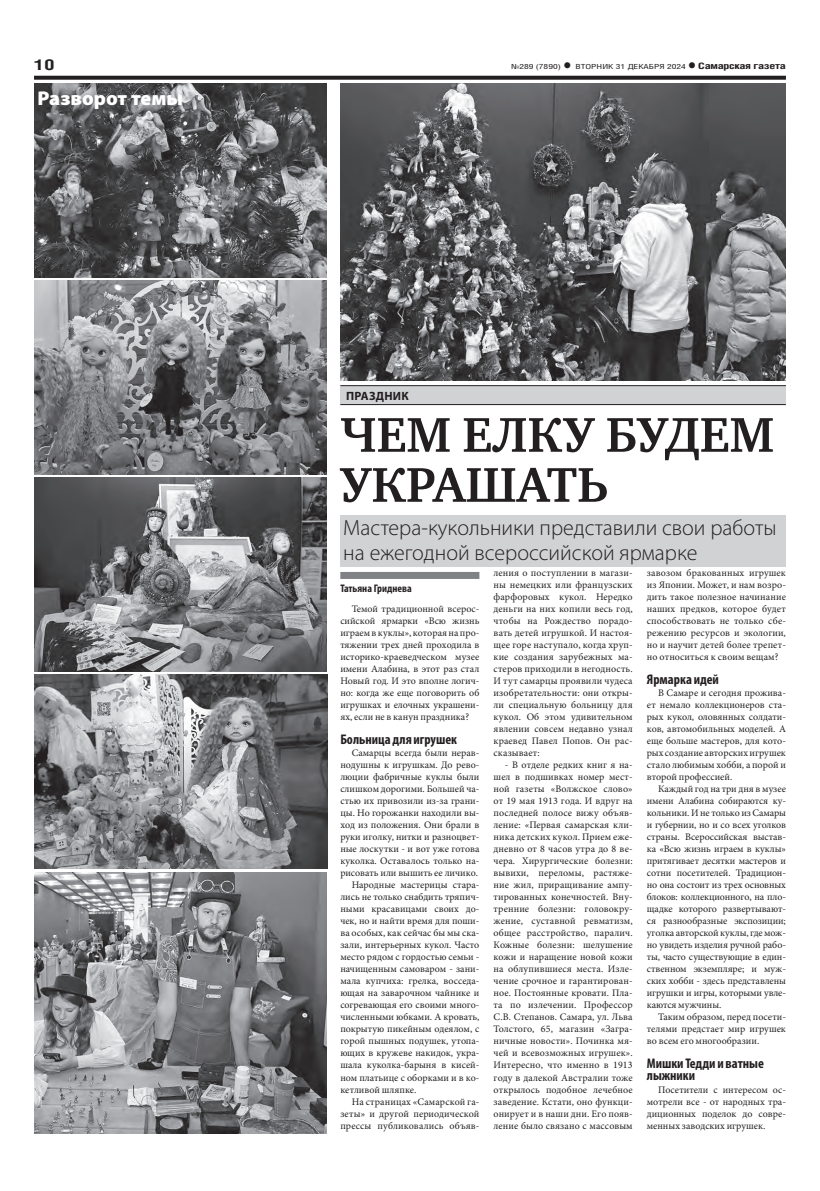
<style>
.page{position:relative;width:820px;height:1191px;background:#fff}
.page>*{position:absolute;margin:0;border:0;box-sizing:border-box;transform-origin:0 0}
.t1{font:700 50px/50px "Charter C";color:#231f20}
.t2{font:300 22px/25px "Myriad Pro";color:#231f20}
.t3{font:900 20px "Myriad Pro";color:#fff}
.t4{font:700 15px "Helios Cond";color:#231f20;scale:1.4 1}
.t5{font:700 condensed 14px/12px "Myriad Pro";color:#231f20}
.t6{font:700 12px "Myriad Pro";letter-spacing:.02em;color:#231f20}
.t7{font:700 condensed 11px "Myriad Pro";color:#231f20}
.t8{font:10px/12px "Minion Pro";color:#231f20;text-align:justify}
.t9{font:700 9px "Helios Cond";letter-spacing:-.02em;color:#231f20;scale:1.4 1}
.t10{font:7px "Helios Cond";color:#231f20;scale:1.4 1}
.s1{font-weight:700;font-size:16px}
.s2{font-size:16px}
</style>
<div class="page">
<svg style="left:34px;top:76px;width:751px;height:4px;background:#322f2f"></svg>
<div style="left:340px;top:572px;width:139px;height:7px;background:#808285"></div>
<img style="left:340px;top:83px;width:445px;height:298px">
<img style="left:34px;top:280px;width:292px;height:194px">
<img style="left:34px;top:477px;width:292px;height:194px">
<img style="left:34px;top:83px;width:292px;height:194px">
<img style="left:34px;top:872px;width:292px;height:261px">
<img style="left:35px;top:674px;width:292px;height:195px">
<div style="left:340px;top:386px;width:445px;height:19px;background:#d1d2d4"></div>
<hr style="left:340px;top:385px;width:445px;height:1px;background:#231f20">
<hr style="left:340px;top:404px;width:445px;height:1px;background:#231f20">
<div style="left:340px;top:516px;width:445px;height:51px;background:#d1d2d4"></div>
<h3 class="t4" style="left:34px;top:55px;width:16px">10</h3>
<p class="t10" style="left:511px;top:63px;width:126px">№289 (7890) <span class="s1">•</span> ВТОРНИК 31 ДЕКАБРЯ 2024</p>
<p class="t9" style="left:687px;top:61px;width:72px"><span class="s2">•</span> Самарская газета</p>
<h3 class="t3" style="left:38px;top:87px;width:147px">Разворот темы</h3>
<p class="t6" style="left:346px;top:388px;width:64px">ПРАЗДНИК</p>
<h1 class="t1" style="left:340px;top:410px;width:434px">ЧЕМ ЕЛКУ БУДЕМ<br>УКРАШАТЬ</h1>
<h2 class="t2" style="left:343px;top:515px;width:434px">Мастера-кукольники представили свои работы на ежегодной всероссийской ярмарке</h2>
<p class="t7" style="left:340px;top:582px;width:73px">Татьяна Гриднева</p>
<p class="t8" style="left:340px;top:603px;width:140px;text-indent:11px">Темой традиционной всерос&shy;сийской ярмарки «Всю жизнь играем в куклы», которая на про&shy;тяжении трех дней проходила в историко-краеведческом музее имени Алабина, в этот раз стал Новый год. И это вполне логич&shy;но: когда же еще поговорить об игрушках и елочных украшени&shy;ях, если не в канун праздника?</p>
<h3 class="t5" style="left:340px;top:733px;width:118px">Больница для игрушек</h3>
<p class="t8" style="left:351px;top:747px;width:129px">Самарцы всегда были нерав-</p>
<p class="t8" style="left:340px;top:759px;width:140px">нодушны к игрушкам. До рево-</p>
<p class="t8" style="left:340px;top:771px;width:140px">люции фабричные куклы были</p>
<p class="t8" style="left:340px;top:783px;width:140px">слишком дорогими. Большей ча-</p>
<p class="t8" style="left:340px;top:795px;width:140px">стью их привозили из-за грани-</p>
<p class="t8" style="left:340px;top:807px;width:140px">цы. Но горожанки находили вы-</p>
<p class="t8" style="left:340px;top:819px;width:140px">ход из положения. Они брали в</p>
<p class="t8" style="left:340px;top:831px;width:140px">руки иголку, нитки и разноцвет-</p>
<p class="t8" style="left:340px;top:843px;width:140px">ные лоскутки - и вот уже готова</p>
<p class="t8" style="left:340px;top:855px;width:140px">куколка. Оставалось только на-</p>
<p class="t8" style="left:340px;top:867px;width:139px">рисовать или вышить ее личико.</p>
<p class="t8" style="left:351px;top:879px;width:129px">Народные мастерицы стара-</p>
<p class="t8" style="left:340px;top:891px;width:140px">лись не только снабдить тряпич-</p>
<p class="t8" style="left:340px;top:903px;width:140px">ными красавицами своих до-</p>
<p class="t8" style="left:340px;top:915px;width:140px">чек, но и найти время для поши-</p>
<p class="t8" style="left:340px;top:927px;width:140px">ва особых, как сейчас бы мы ска-</p>
<p class="t8" style="left:340px;top:939px;width:140px">зали, интерьерных кукол. Часто</p>
<p class="t8" style="left:340px;top:951px;width:140px">место рядом с гордостью семьи -</p>
<p class="t8" style="left:340px;top:963px;width:140px">начищенным самоваром - зани-</p>
<p class="t8" style="left:340px;top:975px;width:140px">мала купчиха: грелка, восседа-</p>
<p class="t8" style="left:340px;top:987px;width:140px">ющая на заварочном чайнике и</p>
<p class="t8" style="left:340px;top:999px;width:140px">согревающая его своими много-</p>
<p class="t8" style="left:340px;top:1011px;width:140px">численными юбками. А кровать,</p>
<p class="t8" style="left:340px;top:1023px;width:140px">покрытую пикейным одеялом, с</p>
<p class="t8" style="left:340px;top:1035px;width:140px">горой пышных подушек, утопа-</p>
<p class="t8" style="left:340px;top:1047px;width:140px">ющих в кружеве накидок, укра-</p>
<p class="t8" style="left:340px;top:1059px;width:140px">шала куколка-барыня в кисей-</p>
<p class="t8" style="left:340px;top:1071px;width:140px">ном платьице с оборками и в ко-</p>
<p class="t8" style="left:340px;top:1083px;width:78px">кетливой шляпке.</p>
<p class="t8" style="left:351px;top:1095px;width:129px">На страницах «Самарской га-</p>
<p class="t8" style="left:340px;top:1107px;width:140px">зеты» и другой периодической</p>
<p class="t8" style="left:340px;top:1119px;width:140px">прессы публиковались объяв-</p>
<p class="t8" style="left:493px;top:567px;width:140px">ления о поступлении в магази&shy;ны немецких или французских фарфоровых кукол. Нередко деньги на них копили весь год, чтобы на Рождество порадо&shy;вать детей игрушкой. И настоя&shy;щее горе наступало, когда хруп&shy;кие создания зарубежных ма&shy;стеров приходили в негодность.<br>И тут самарцы проявили чудеса изобретательности: они откры&shy;ли специальную больницу для кукол. Об этом удивительном явлении совсем недавно узнал краевед Павел Попов. Он рас&shy;сказывает:</p>
<p class="t8" style="left:493px;top:759px;width:140px;text-indent:11px">- В отделе редких книг я на&shy;шел в подшивках номер мест&shy;ной газеты «Волжское слово» от 19 мая 1913 года. И вдруг на последней полосе вижу объяв&shy;ление: «Первая самарская кли&shy;ника детских кукол. Прием еже&shy;дневно от 8 часов утра до 8 ве&shy;чера. Хирургические болезни: вывихи, переломы, растяже&shy;ние жил, приращивание ампу&shy;тированных конечностей. Вну&shy;тренние болезни: головокру&shy;жение, суставной ревматизм, общее расстройство, паралич.<br>Кожные болезни: шелушение кожи и наращение новой кожи на облупившиеся места. Изле&shy;чение срочное и гарантирован&shy;ное. Постоянные кровати. Пла&shy;та по излечении. Профессор С.В. Степанов. Самара, ул. Льва Толстого, 65, магазин «Загра&shy;ничные новости». Починка мя&shy;чей и всевозможных игрушек».<br>Интересно, что именно в 1913 году в далекой Австралии тоже открылось подобное лечебное заведение. Кстати, оно функци&shy;онирует и в наши дни. Его появ&shy;ление было связано с массовым</p>
<p class="t8" style="left:646px;top:567px;width:140px">завозом бракованных игрушек из Японии. Может, и нам возро&shy;дить такое полезное начинание наших предков, которое будет способствовать не только сбе&shy;режению ресурсов и экологии, но и научит детей более трепет&shy;но относиться к своим вещам?</p>
<h3 class="t5" style="left:646px;top:673px;width:74px">Ярмарка идей</h3>
<p class="t8" style="left:646px;top:687px;width:140px;text-indent:11px">В Самаре и сегодня прожива&shy;ет немало коллекционеров ста&shy;рых кукол, оловянных солдати&shy;ков, автомобильных моделей. А еще больше мастеров, для кото&shy;рых создание авторских игрушек стало любимым хобби, а порой и второй профессией.</p>
<p class="t8" style="left:646px;top:783px;width:140px;text-indent:11px">Каждый год на три дня в музее имени Алабина собираются ку&shy;кольники. И не только из Самары и губернии, но и со всех уголков страны. Всероссийская выстав&shy;ка «Всю жизнь играем в куклы» притягивает десятки мастеров и сотни посетителей. Традицион&shy;но она состоит из трех основных блоков: коллекционного, на пло&shy;щадке которого развертывают&shy;ся разнообразные экспозиции; уголка авторской куклы, где мож&shy;но увидеть изделия ручной рабо&shy;ты, часто существующие в един&shy;ственном экземпляре; и муж&shy;ских хобби - здесь представлены игрушки и игры, которыми увле&shy;каются мужчины.</p>
<p class="t8" style="left:646px;top:1011px;width:140px;text-indent:11px">Таким образом, перед посети&shy;телями предстает мир игрушек во всем его многообразии.</p>
<h3 class="t5" style="left:646px;top:1057px;width:119px">Мишки Тедди и ватные лыжники</h3>
<p class="t8" style="left:646px;top:1083px;width:140px;text-indent:11px">Посетители с интересом ос&shy;мотрели все - от народных тра&shy;диционных поделок до совре&shy;менных заводских игрушек.</p>
</div>
